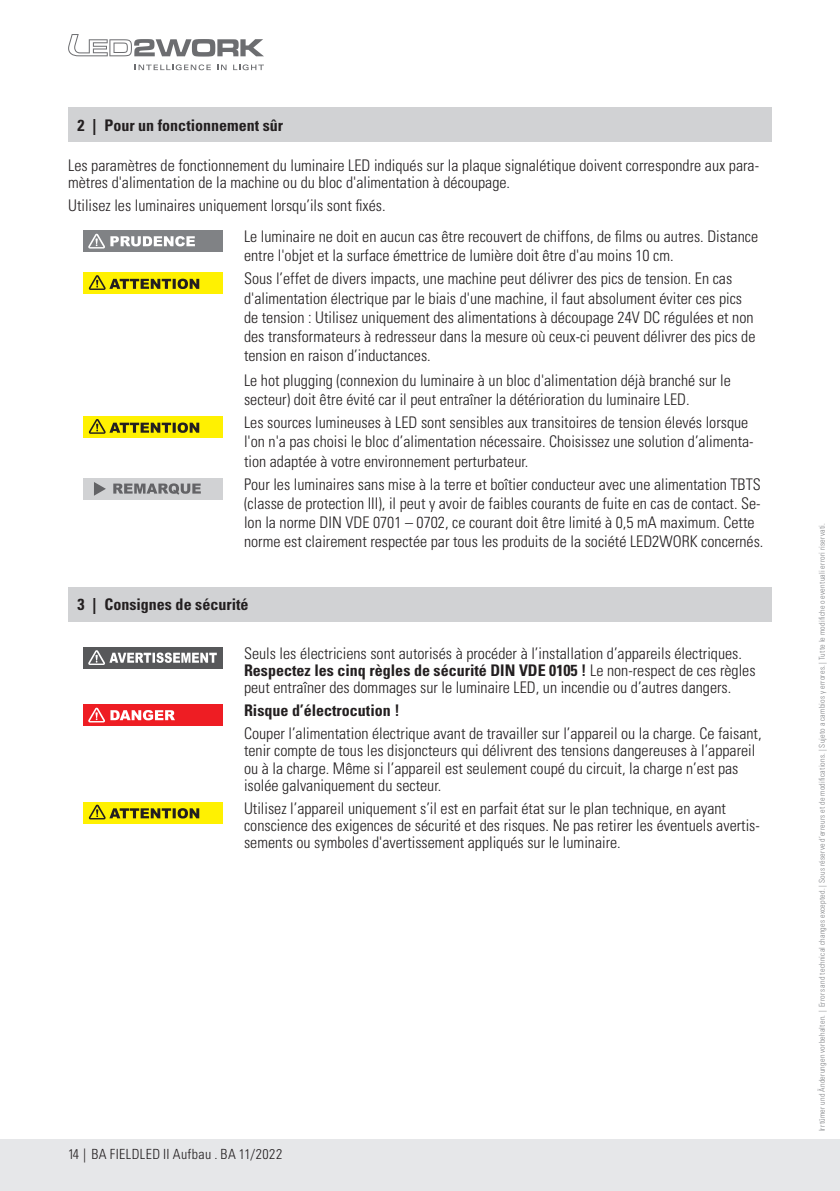
<style>
.page{position:relative;width:840px;height:1191px;background:#fff}
.page>*{position:absolute;margin:0;border:0;box-sizing:border-box;transform-origin:0 0}
.t1{font:300 condensed 16px/19.2px "Univers LT Std";color:#231f20}
.t2{font:700 condensed 16px "Univers LT Std";color:#231f20}
.t3{font:300 condensed 14px "Univers LT Std";letter-spacing:.03em;color:#231f20}
.t4{font:300 condensed 8px "Univers LT Std";letter-spacing:.025em;color:#808285}
.s1{font-weight:700}
</style>
<div class="page">
<div style="left:0;top:1140px;width:839px;height:51px;background:#e6e7e9"></div>
<svg style="left:68px;top:34px;width:196px;height:23px"></svg>
<svg style="left:134px;top:64px;width:77px;height:6px"></svg>
<svg style="left:217px;top:65px;width:9px;height:5px"></svg>
<svg style="left:233px;top:64px;width:31px;height:6px"></svg>
<div style="left:68px;top:108px;width:703px;height:34px;background:#d1d2d4"></div>
<div style="left:84px;top:231px;width:139px;height:21px;background:#808285"></div>
<svg style="left:88px;top:234px;width:107px;height:14px"></svg>
<div style="left:84px;top:273px;width:139px;height:21px;background:#fff101"></div>
<svg style="left:89px;top:275px;width:110px;height:15px"></svg>
<div style="left:84px;top:416px;width:139px;height:22px;background:#fff101"></div>
<svg style="left:89px;top:419px;width:110px;height:15px"></svg>
<div style="left:84px;top:478px;width:139px;height:21px;background:#d1d2d4"></div>
<svg style="left:94px;top:482px;width:12px;height:14px"></svg>
<svg style="left:113px;top:483px;width:88px;height:12px"></svg>
<div style="left:68px;top:587px;width:703px;height:34px;background:#d1d2d4"></div>
<div style="left:84px;top:647px;width:139px;height:21px;background:#57585a"></div>
<svg style="left:88px;top:650px;width:129px;height:15px"></svg>
<div style="left:84px;top:704px;width:139px;height:22px;background:#ee1d23"></div>
<svg style="left:88px;top:707px;width:87px;height:15px"></svg>
<div style="left:84px;top:802px;width:139px;height:21px;background:#fff101"></div>
<svg style="left:89px;top:804px;width:110px;height:15px"></svg>
<p class="t2" style="left:77px;top:115px;width:207px">2 | Pour un fonctionnement sûr</p>
<p class="t1" style="left:68px;top:157px;width:692px;line-height:17.2px">Les paramètres de fonctionnement du luminaire LED indiqués sur la plaque signalétique doivent correspondre aux para&shy;mètres d'alimentation de la machine ou du bloc d'alimentation à découpage.</p>
<p class="t1" style="left:244px;top:190px;width:515px;line-height:31px;text-indent:-176px">Utilisez les luminaires uniquement lorsqu’ils sont fixés.<br>Le luminaire ne doit en aucun cas être recouvert de chiffons, de films ou autres. Distance</p>
<p class="t1" style="left:244px;top:244px;width:489px;line-height:23px">entre l'objet et la surface émettrice de lumière doit être d'au moins 10 cm.<br>Sous l’effet de divers impacts, une machine peut délivrer des pics de tension. En cas</p>
<p class="t1" style="left:244px;top:288px;width:512px">d'alimentation électrique par le biais d'une machine, il faut absolument éviter ces pics de tension : Utilisez uniquement des alimentations à découpage 24V DC régulées et non des transformateurs à redresseur dans la mesure où ceux-ci peuvent délivrer des pics de tension en raison d’inductances.</p>
<p class="t1" style="left:244px;top:371px;width:488px">Le hot plugging (connexion du luminaire à un bloc d'alimentation déjà branché sur le secteur) doit être évité car il peut entraîner la détérioration du luminaire LED.</p>
<p class="t1" style="left:244px;top:413px;width:511px">Les sources lumineuses à LED sont sensibles aux transitoires de tension élevés lorsque l'on n'a pas choisi le bloc d’alimentation nécessaire. Choisissez une solution d’alimenta&shy;tion adaptée à votre environnement perturbateur.</p>
<p class="t1" style="left:244px;top:474px;width:520px">Pour les luminaires sans mise à la terre et boîtier conducteur avec une alimentation TBTS (classe de protection III), il peut y avoir de faibles courants de fuite en cas de contact. Se&shy;lon la norme DIN VDE 0701 – 0702, ce courant doit être limité à 0,5 mA maximum. Cette norme est clairement respectée par tous les produits de la société LED2WORK concernés.</p>
<p class="t2" style="left:77px;top:594px;width:173px">3 | Consignes de sécurité</p>
<p class="t1" style="left:244px;top:644px;width:512px;line-height:17.2px">Seuls les électriciens sont autorisés à procéder à l’installation d’appareils électriques.<br><span class="s1">Respectez les cinq règles de sécurité DIN VDE 0105 !</span> Le non-respect de ces règles peut entraîner des dommages sur le luminaire LED, un incendie ou d’autres dangers.</p>
<p class="t2" style="left:244px;top:700px;width:157px">Risque d’électrocution !</p>
<p class="t1" style="left:244px;top:725px;width:519px;line-height:17.2px">Couper l’alimentation électrique avant de travailler sur l’appareil ou la charge. Ce faisant, tenir compte de tous les disjoncteurs qui délivrent des tensions dangereuses à l’appareil ou à la charge. Même si l’appareil est seulement coupé du circuit, la charge n’est pas isolée galvaniquement du secteur.</p>
<p class="t1" style="left:244px;top:799px;width:517px;line-height:17.2px">Utilisez l’appareil uniquement s’il est en parfait état sur le plan technique, en ayant conscience des exigences de sécurité et des risques. Ne pas retirer les éventuels avertis&shy;sements ou symboles d'avertissement appliqués sur le luminaire.</p>
<p class="t3" style="left:68px;top:1145px;width:215px">14 | BA FIELDLED II Aufbau . BA 11/2022</p>
<p class="t4" style="left:816px;top:1131px;width:610px;rotate:-90deg">Irrtümer und Änderungen vorbehalten. | Errors and technical changes excepted. | Sous réserve d’erreurs et de modifications. | Sujeto a cambios y errores. | Tutte le modifiche o eventuali errori riservati.</p>
</div>
